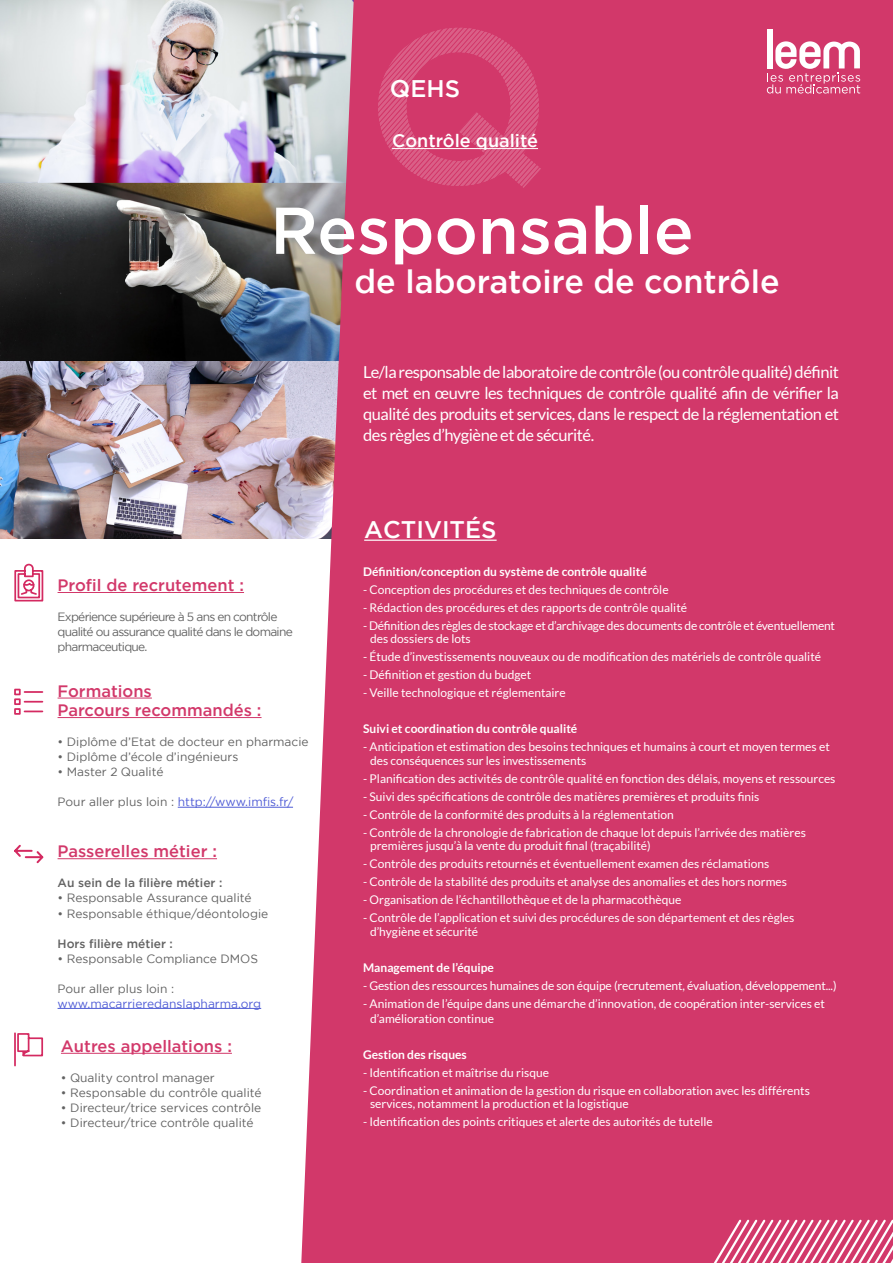
<style>
.page{position:relative;width:893px;height:1263px;background:#fff}
.page>*{position:absolute;margin:0;border:0;box-sizing:border-box;transform-origin:0 0}
.t1{font:500 66px "Gotham";color:#fff}
.t2{font:500 32.4px "Gotham";color:#fff}
.t3{font:500 24px "Gotham";color:#fff}
.t4{font:500 18px "Gotham";color:#fff}
.t5{font:16.5px/21px "Lato";letter-spacing:-.03em;color:#fff;text-align:justify}
.t6{font:500 16.5px/19.5px "Gotham";color:#d2386a}
.t7{font:12px/13.5px "Lato";color:#fff}
.t8{font:12px "Gotham";color:#626262}
.t9{font:700 12px "Lato";color:#fff}
.t10{font:12px/13.5px "Lato";letter-spacing:-.02em;color:#fff}
.t11{font:12px/15px "Gotham";letter-spacing:-.06em;color:#626262}
.t12{font:12px "Gotham";color:#4f5cd6}
.t13{font:500 12px "Gotham";color:#626262}
.s1{color:#626262}
</style>
<div class="page">
<img style="left:0;top:361px;width:301px;height:178px">
<img style="left:0;top:183px;width:301px;height:178px">
<img style="left:0;top:0;width:301px;height:183px">
<div style="left:301px;top:0;width:592px;height:1263px;background:#d2386a"></div>
<hr style="left:364px;top:540px;width:133px;height:1px;background:#fff">
<hr style="left:58px;top:592px;width:186px;height:1px;background:#d2386a">
<hr style="left:58px;top:698px;width:94px;height:1px;background:#d2386a">
<hr style="left:58px;top:717px;width:204px;height:1px;background:#d2386a">
<hr style="left:178px;top:807px;width:115px;height:1px;background:#4f5cd6">
<hr style="left:58px;top:858px;width:159px;height:1px;background:#d2386a">
<hr style="left:58px;top:1008px;width:203px;height:1px;background:#4f5cd6">
<hr style="left:61px;top:1053px;width:171px;height:1px;background:#d2386a">
<div style="left:767px;top:29px;width:6px;height:39px;background:#fff"></div>
<svg style="left:767px;top:41px;width:93px;height:53px"></svg>
<svg style="left:378px;top:28px;width:163px;height:160px"></svg>
<svg style="left:14px;top:689px;width:29px;height:26px"></svg>
<svg style="left:14px;top:845px;width:29px;height:18px"></svg>
<svg style="left:14px;top:1032px;width:29px;height:34px"></svg>
<svg style="left:14px;top:564px;width:29px;height:37px"></svg>
<div style="left:654px;top:630px;width:239px;height:633px;background:#d2386a"></div>
<h3 class="t3" style="left:390px;top:72px;width:72px">QEHS</h3>
<h3 class="t4" style="left:392px;top:129px;width:147px">Contrôle qualité</h3>
<h1 class="t1" style="left:270px;top:187px;width:425px">Responsable</h1>
<h2 class="t2" style="left:354px;top:261px;width:427px">de laboratoire de contrôle</h2>
<p class="t5" style="left:363px;top:361px;width:477px">Le/la responsable de laboratoire de contrôle (ou contrôle qualité) définit et met en œuvre les techniques de contrôle qualité afin de vérifier la qualité des produits et services, dans le respect de la réglementation et des règles d’hygiène et de sécurité.</p>
<h3 class="t6" style="left:58px;top:575px;width:188px">Profil de recrutement :</h3>
<p class="t11" style="left:58px;top:609px;width:237px">Expérience supérieure à 5 ans en contrôle qualité ou assurance qualité dans le domaine pharmaceutique.</p>
<h3 class="t6" style="left:58px;top:681px;width:205px">Formations<br>Parcours recommandés :</h3>
<p class="t8" style="left:58px;top:734px;width:253px">• Diplôme d’Etat de docteur en pharmacie</p>
<p class="t8" style="left:58px;top:749px;width:182px">• Diplôme d’école d’ingénieurs</p>
<p class="t8" style="left:58px;top:764px;width:107px">• Master 2 Qualité</p>
<p class="t12" style="left:58px;top:794px;width:237px"><span class="s1">Pour aller plus loin :</span> http://www.imfis.fr/</p>
<h3 class="t6" style="left:58px;top:842px;width:161px">Passerelles métier :</h3>
<p class="t13" style="left:58px;top:875px;width:166px">Au sein de la filière métier :</p>
<p class="t8" style="left:58px;top:890px;width:196px">• Responsable Assurance qualité</p>
<p class="t8" style="left:58px;top:905px;width:212px">• Responsable éthique/déontologie</p>
<p class="t13" style="left:58px;top:935px;width:117px">Hors filière métier :</p>
<p class="t8" style="left:58px;top:950px;width:202px">• Responsable Compliance DMOS</p>
<p class="t8" style="left:58px;top:980px;width:118px">Pour aller plus loin :</p>
<p class="t12" style="left:58px;top:995px;width:205px">www.macarrieredanslapharma.org</p>
<h3 class="t6" style="left:61px;top:1036px;width:172px">Autres appellations :</h3>
<p class="t8" style="left:61px;top:1070px;width:155px">• Quality control manager</p>
<p class="t8" style="left:61px;top:1085px;width:202px">• Responsable du contrôle qualité</p>
<p class="t8" style="left:61px;top:1100px;width:202px">• Directeur/trice services contrôle</p>
<p class="t8" style="left:61px;top:1115px;width:194px">• Directeur/trice contrôle qualité</p>
<h3 class="t3" style="left:364px;top:514px;width:134px">ACTIVITÉS</h3>
<p class="t9" style="left:363px;top:564px;width:285px">Définition/conception du système de contrôle qualité</p>
<p class="t7" style="left:363px;top:582px;width:307px">- Conception des procédures et des techniques de contrôle</p>
<p class="t7" style="left:363px;top:600px;width:326px">- Rédaction des procédures et des rapports de contrôle qualité</p>
<p class="t10" style="left:370px;top:618px;width:467px;text-indent:-7px">- Définition des règles de stockage et d’archivage des documents de contrôle et éventuellement des dossiers de lots</p>
<p class="t7" style="left:363px;top:650px;width:459px">- Étude d’investissements nouveaux ou de modification des matériels de contrôle qualité</p>
<p class="t7" style="left:363px;top:668px;width:170px">- Définition et gestion du budget</p>
<p class="t7" style="left:363px;top:686px;width:204px">- Veille technologique et réglementaire</p>
<p class="t9" style="left:363px;top:722px;width:216px">Suivi et coordination du contrôle qualité</p>
<p class="t7" style="left:370px;top:740px;width:461px;text-indent:-7px">- Anticipation et estimation des besoins techniques et humains à court et moyen termes et des conséquences sur les investissements</p>
<p class="t7" style="left:363px;top:771px;width:474px">- Planification des activités de contrôle qualité en fonction des délais, moyens et ressources</p>
<p class="t7" style="left:363px;top:789px;width:398px">- Suivi des spécifications de contrôle des matières premières et produits finis</p>
<p class="t7" style="left:363px;top:807px;width:312px">- Contrôle de la conformité des produits à la réglementation</p>
<p class="t7" style="left:370px;top:825px;width:437px;text-indent:-7px">- Contrôle de la chronologie de fabrication de chaque lot depuis l’arrivée des matières premières jusqu’à la vente du produit final (traçabilité)</p>
<p class="t7" style="left:363px;top:857px;width:408px">- Contrôle des produits retournés et éventuellement examen des réclamations</p>
<p class="t7" style="left:363px;top:875px;width:425px">- Contrôle de la stabilité des produits et analyse des anomalies et des hors normes</p>
<p class="t7" style="left:363px;top:893px;width:320px">- Organisation de l’échantillothèque et de la pharmacothèque</p>
<p class="t7" style="left:370px;top:911px;width:426px;text-indent:-7px">- Contrôle de l’application et suivi des procédures de son département et des règles d’hygiène et sécurité</p>
<p class="t9" style="left:363px;top:960px;width:132px">Management de l’équipe</p>
<p class="t7" style="left:363px;top:978px;width:475px">- Gestion des ressources humaines de son équipe (recrutement, évaluation, développement...)</p>
<p class="t7" style="left:370px;top:996px;width:456px;line-height:15px;text-indent:-7px">- Animation de l’équipe dans une démarche d’innovation, de coopération inter-services et d’amélioration continue</p>
<p class="t9" style="left:363px;top:1047px;width:105px">Gestion des risques</p>
<p class="t7" style="left:363px;top:1065px;width:187px">- Identification et maîtrise du risque</p>
<p class="t7" style="left:370px;top:1083px;width:441px;text-indent:-7px">- Coordination et animation de la gestion du risque en collaboration avec les différents services, notamment la production et la logistique</p>
<p class="t7" style="left:363px;top:1115px;width:351px">- Identification des points critiques et alerte des autorités de tutelle</p>
</div>
